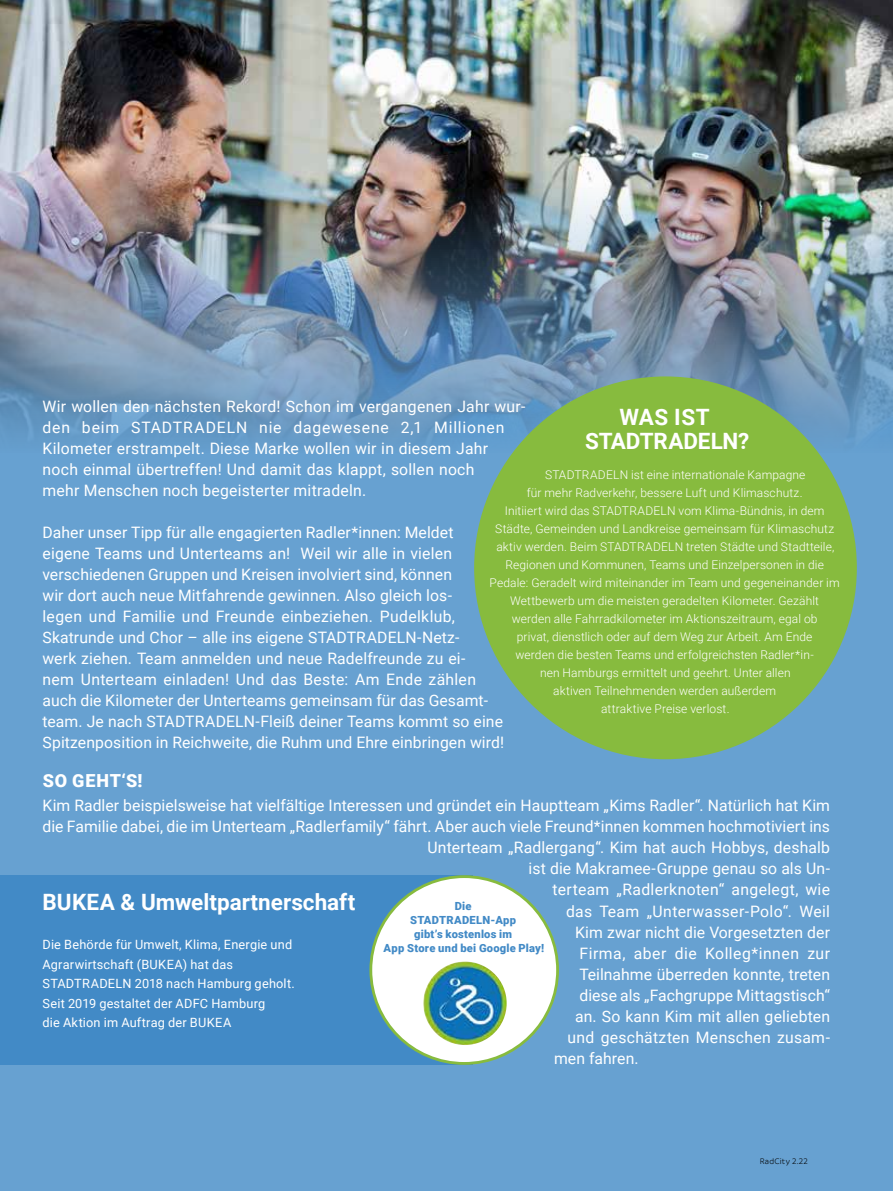
<style>
.page{position:relative;width:893px;height:1191px;background:#67a1d1}
.page>*{position:absolute;margin:0;border:0;box-sizing:border-box;transform-origin:0 0}
.t1{font:700 22.5px/24px "Roboto";color:#fff;text-align:center}
.t2{font:900 18px "Roboto";letter-spacing:.04em;color:#fff}
.t3{font:15.75px/21px "Roboto";letter-spacing:.01em;color:#fff}
.t4{font:15.75px "Roboto";letter-spacing:.03em;color:#fff}
.t5{font:12.75px/19.5px "Roboto";letter-spacing:.015em;color:#fff}
.t6{font:300 12px "Roboto";letter-spacing:.01em;color:#fff}
.t7{font:900 11.25px/14px "Roboto";letter-spacing:.015em;color:#428ac6;text-align:center}
.t8{font:300 8.7px "Branding";letter-spacing:.025em;color:#000}
</style>
<div class="page">
<div style="left:0;top:875px;width:415px;height:189px;background:#428ac6"></div>
<img style="left:0;top:0;width:893px;height:450px">
<div style="left:474px;top:376px;width:383px;height:383px;background:#87bb3e;border-radius:50%"></div>
<div style="left:371px;top:875px;width:102px;height:189px;background:#428ac6"></div>
<div style="left:371px;top:876px;width:187px;height:187px;background:#fff;border-radius:50%"></div>
<img style="left:423px;top:961px;width:84px;height:84px;border-radius:42px">
<p class="t3" style="left:43px;top:395px;width:485px">Wir wollen den nächsten Rekord! Schon im vergangenen Jahr wur&shy;den beim STADTRADELN nie dagewesene 2,1 Millionen Kilometer erstrampelt. Diese Marke wollen wir in diesem Jahr noch einmal übertreffen! Und damit das klappt, sollen noch<br>mehr Menschen noch begeisterter mitradeln.</p>
<p class="t3" style="left:43px;top:521px;width:463px">Daher unser Tipp für alle engagierten Radler*innen: Meldet eigene Teams und Unterteams an! Weil wir alle in vielen verschiedenen Gruppen und Kreisen involviert sind, können<br>wir dort auch neue Mitfahrende gewinnen. Also gleich los-<br>legen und Familie und Freunde einbeziehen. Pudelklub, Skatrunde und Chor – alle ins eigene STADTRADELN-Netz-<br>werk ziehen. Team anmelden und neue Radelfreunde zu ei-<br>nem Unterteam einladen! Und das Beste: Am Ende zählen auch die Kilometer der Unterteams gemeinsam für das Gesamt&shy;team. Je nach STADTRADELN-Fleiß deiner Teams kommt so eine Spitzenposition in Reichweite, die Ruhm und Ehre einbringen wird!</p>
<p class="t2" style="left:43px;top:768px;width:101px">SO GEHT‘S!</p>
<p class="t3" style="left:43px;top:794px;width:789px">Kim Radler beispielsweise hat vielfältige Interessen und gründet ein Hauptteam „Kims Radler“. Natürlich hat Kim</p>
<p class="t3" style="left:43px;top:815px;width:789px">die Familie dabei, die im Unterteam „Radlerfamily“ fährt. Aber auch viele Freund*innen kommen hochmotiviert ins</p>
<p class="t3" style="left:427px;top:836px;width:404px">Unterteam „Radlergang“. Kim hat auch Hobbys, deshalb</p>
<p class="t3" style="left:529px;top:857px;width:303px">ist die Makramee-Gruppe genau so als Un-</p>
<p class="t3" style="left:553px;top:878px;width:279px">terteam „Radlerknoten“ angelegt, wie</p>
<p class="t3" style="left:566px;top:899px;width:266px">das Team „Unterwasser-Polo“. Weil</p>
<p class="t3" style="left:575px;top:920px;width:256px">Kim zwar nicht die Vorgesetzten der</p>
<p class="t4" style="left:580px;top:942px;width:252px">Firma, aber die Kolleg*innen zur</p>
<p class="t3" style="left:580px;top:962px;width:252px">Teilnahme überreden konnte, treten</p>
<p class="t3" style="left:580px;top:983px;width:252px">diese als „Fachgruppe Mittagstisch“</p>
<p class="t3" style="left:575px;top:1004px;width:257px">an. So kann Kim mit allen geliebten</p>
<p class="t3" style="left:568px;top:1025px;width:264px">und geschätzten Menschen zusam-</p>
<p class="t3" style="left:554px;top:1046px;width:86px">men fahren.</p>
<h1 class="t1" style="left:585px;top:404px;width:166px">WAS IST<br>STADTRADELN?</h1>
<p class="t6" style="left:545px;top:466px;width:262px">STADTRADELN ist eine internationale Kampagne</p>
<p class="t6" style="left:527px;top:484px;width:277px">für mehr Radverkehr, bessere Luft und Klimaschutz.</p>
<p class="t6" style="left:505px;top:502px;width:321px">Initiiert wird das STADTRADELN vom Klima-Bündnis, in dem</p>
<p class="t6" style="left:495px;top:520px;width:341px">Städte, Gemeinden und Landkreise gemeinsam für Klimaschutz</p>
<p class="t6" style="left:496px;top:538px;width:340px">aktiv werden. Beim STADTRADELN treten Städte und Stadtteile,</p>
<p class="t6" style="left:505px;top:556px;width:320px">Regionen und Kommunen, Teams und Einzelpersonen in die</p>
<p class="t6" style="left:490px;top:574px;width:352px">Pedale: Geradelt wird miteinander im Team und gegeneinander im</p>
<p class="t6" style="left:510px;top:592px;width:310px">Wettbewerb um die meisten geradelten Kilometer. Gezählt</p>
<p class="t6" style="left:512px;top:610px;width:307px">werden alle Fahrradkilometer im Aktionszeitraum, egal ob</p>
<p class="t6" style="left:517px;top:628px;width:297px">privat, dienstlich oder auf dem Weg zur Arbeit. Am Ende</p>
<p class="t6" style="left:515px;top:646px;width:300px">werden die besten Teams und erfolgreichsten Radler*in-</p>
<p class="t6" style="left:540px;top:664px;width:252px">nen Hamburgs ermittelt und geehrt. Unter allen</p>
<p class="t6" style="left:553px;top:682px;width:224px">aktiven Teilnehmenden werden außerdem</p>
<p class="t6" style="left:601px;top:700px;width:130px">attraktive Preise verlost.</p>
<h1 class="t1" style="left:43px;top:889px;width:314px">BUKEA &amp; Umweltpartnerschaft</h1>
<p class="t5" style="left:43px;top:934px;width:254px">Die Behörde für Umwelt, Klima, Energie und Agrarwirtschaft (BUKEA) hat das STADTRADELN 2018 nach Hamburg geholt.<br>Seit 2019 gestaltet der ADFC Hamburg<br>die Aktion im Auftrag der BUKEA</p>
<p class="t7" style="left:384px;top:898px;width:162px">Die<br>STADTRADELN-App<br>gibt’s kostenlos im<br>App Store und bei Google Play!</p>
<p class="t8" style="left:760px;top:1156px;width:50px">RadCity 2.22</p>
</div>
